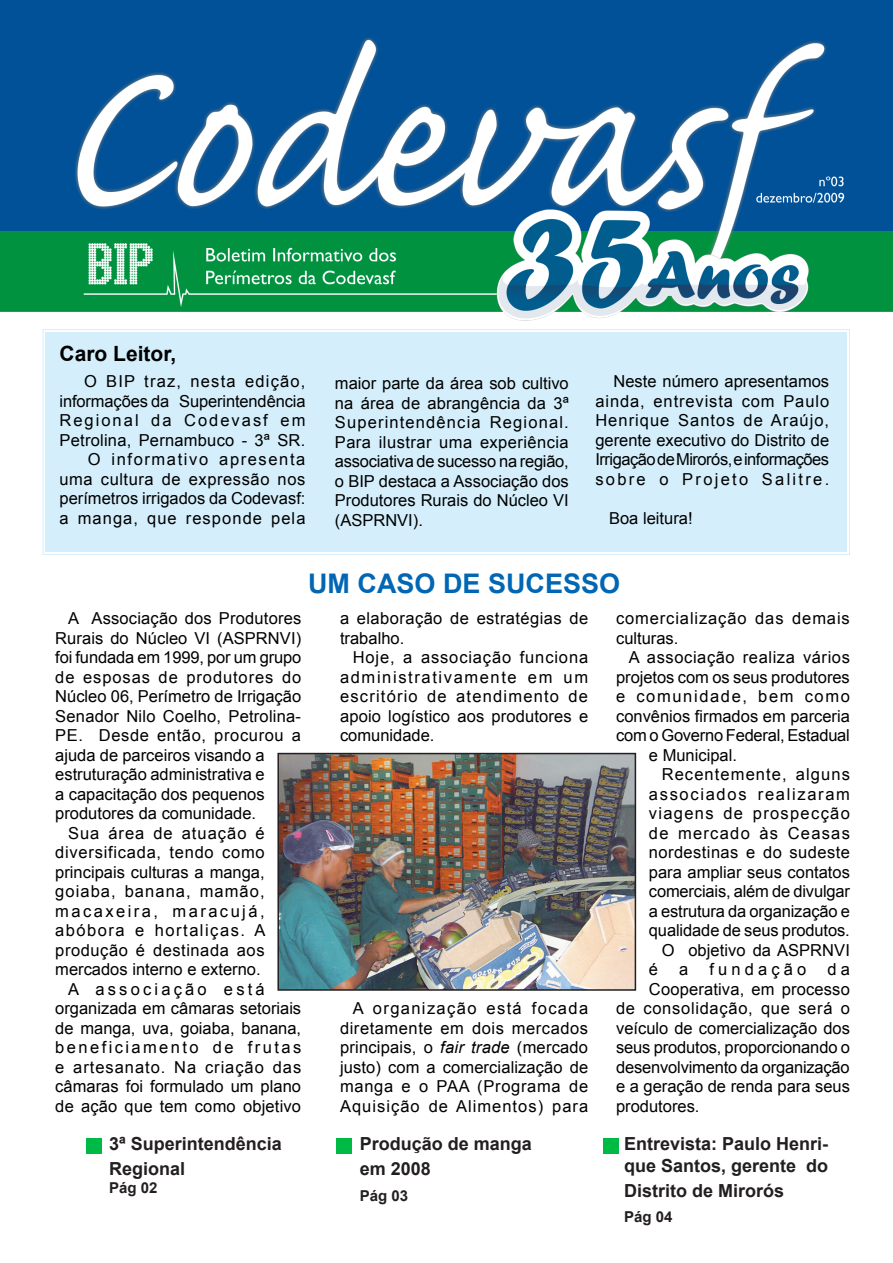
<style>
.page{position:relative;width:893px;height:1263px;background:#fff}
.page>*{position:absolute;margin:0;border:0;box-sizing:border-box;transform-origin:0 0}
.t1{font:700 27px "Arial";color:#0166b3}
.t2{font:700 21px "Arial";color:#000}
.t3{font:700 18px/25.2px "Arial";color:#231f20}
.Parágrafo_da_Lista{font:16.5px/19.5px "Arial";color:#000;text-align:justify}
.Parágrafo_da_Lista-2{font:16.5px/19.5px "Arial";letter-spacing:.035em;color:#000;text-align:right}
.Parágrafo_da_Lista-3{font:16.5px/19.5px "Arial";letter-spacing:.025em;color:#000}
.Parágrafo_da_Lista-4{font:16.5px/19.5px "Arial";letter-spacing:.055em;color:#000}
.Parágrafo_da_Lista-5{font:16.5px "Arial";letter-spacing:.045em;color:#000}
.Parágrafo_da_Lista-6{font:16.5px "Arial";letter-spacing:.1em;color:#000}
.Parágrafo_da_Lista-7{font:16.5px "Arial";letter-spacing:.25em;color:#000}
.t4{font:700 15px "Arial";color:#231f20}
.s1{font-style:italic}
</style>
<div class="page">
<div style="left:42px;top:329px;width:808px;height:226px;background:#d4effb"></div>
<div style="left:48px;top:334px;width:797px;height:216px;border:1px solid #d4effb"></div>
<img style="left:0;top:0;width:893px;height:320px">
<div style="left:86px;top:1138px;width:15px;height:15px;background:#00ba46"></div>
<div style="left:336px;top:1138px;width:16px;height:15px;background:#00ba46"></div>
<div style="left:603px;top:1138px;width:15px;height:15px;background:#00ba46"></div>
<img style="left:280px;top:756px;width:353px;height:232px">
<div style="left:277px;top:753px;width:359px;height:238px;border:2px solid #231f20"></div>
<p class="t2" style="left:60px;top:340px;width:118px">Caro Leitor,</p>
<p class="Parágrafo_da_Lista-2" style="left:60px;top:372px;width:247px">O BIP traz, nesta edição, informações da Superintendência<br>Regional da Codevasf em<br>Petrolina, Pernambuco - 3ª SR.<br>O informativo apresenta uma cultura de expressão nos perímetros irrigados da Codevasf: a manga, que responde pela</p>
<p class="Parágrafo_da_Lista" style="left:335px;top:374px;width:235px">maior parte da área sob cultivo na área de abrangência da 3ª Superintendência Regional.<br>Para ilustrar uma experiência associativa de sucesso na região, o BIP destaca a Associação dos Produtores Rurais do Núcleo VI (ASPRNVI).</p>
<p class="Parágrafo_da_Lista" style="left:595px;top:372px;width:235px;text-indent:18px">Neste número apresentamos ainda, entrevista com Paulo Henrique Santos de Araújo, gerente executivo do Distrito de Irrigação de Mirorós, e informações sobre o Projeto Salitre.</p>
<p class="Parágrafo_da_Lista" style="left:609px;top:508px;width:85px">Boa leitura!</p>
<p class="Parágrafo_da_Lista" style="left:55px;top:609px;width:247px;text-align:left;text-indent:13px">A Associação dos Produtores<br>Rurais do Núcleo VI (ASPRNVI) foi fundada em 1999, por um grupo de esposas de produtores do<br>Núcleo 06, Perímetro de Irrigação<br>Senador Nilo Coelho, Petrolina-<br>PE. Desde então, procurou a ajuda de parceiros visando a estruturação administrativa e<br>a capacitação dos pequenos produtores da comunidade.</p>
<p class="Parágrafo_da_Lista" style="left:55px;top:823px;width:212px;text-indent:13px">Sua área de atuação é diversificada, tendo como principais culturas a manga, goiaba, banana, mamão, macaxeira, maracujá, abóbora e hortaliças. A produção é destinada aos mercados interno e externo.</p>
<p class="Parágrafo_da_Lista" style="left:55px;top:979px;width:247px;text-align:left;text-indent:13px">A associação está organizada em câmaras setoriais de manga, uva, goiaba, banana, beneficiamento de frutas e artesanato. Na criação das câmaras foi formulado um plano de ação que tem como objetivo</p>
<p class="t3" style="left:109px;top:1132px;width:174px">3ª Superintendência<br>Regional</p>
<p class="t4" style="left:109px;top:1178px;width:50px">Pág 02</p>
<p class="t1" style="left:308px;top:566px;width:314px">UM CASO DE SUCESSO</p>
<p class="Parágrafo_da_Lista-3" style="left:340px;top:609px;width:250px">a elaboração de estratégias de trabalho.</p>
<p class="Parágrafo_da_Lista" style="left:340px;top:648px;width:250px;text-indent:13px">Hoje, a associação funciona administrativamente em um escritório de atendimento de apoio logístico aos produtores e comunidade.</p>
<p class="Parágrafo_da_Lista" style="left:340px;top:999px;width:250px;text-indent:13px">A organização está focada diretamente em dois mercados principais, o <span class="s1">fair trade</span> (mercado justo) com a comercialização de manga e o PAA (Programa de Aquisição de Alimentos) para</p>
<p class="t3" style="left:360px;top:1132px;width:174px">Produção de manga</p>
<p class="t3" style="left:360px;top:1157px;width:73px">em 2008</p>
<p class="t4" style="left:360px;top:1185px;width:50px">Pág 03</p>
<p class="Parágrafo_da_Lista-4" style="left:616px;top:609px;width:235px">comercialização das demais culturas.</p>
<p class="Parágrafo_da_Lista-2" style="left:629px;top:648px;width:223px">A associação realiza vários</p>
<p class="Parágrafo_da_Lista" style="left:616px;top:667px;width:235px">projetos com os seus produtores</p>
<p class="Parágrafo_da_Lista-6" style="left:616px;top:686px;width:235px">e comunidade, bem como</p>
<p class="Parágrafo_da_Lista" style="left:616px;top:706px;width:235px">convênios firmados em parceria</p>
<p class="Parágrafo_da_Lista" style="left:616px;top:726px;width:235px">com o Governo Federal, Estadual</p>
<p class="Parágrafo_da_Lista" style="left:649px;top:745px;width:90px">e Municipal.</p>
<p class="Parágrafo_da_Lista" style="left:649px;top:765px;width:203px;text-indent:13px">Recentemente, alguns associados realizaram viagens de prospecção de mercado às Ceasas nordestinas e do sudeste para ampliar seus contatos comerciais, além de divulgar a estrutura da organização e qualidade de seus produtos.</p>
<p class="Parágrafo_da_Lista" style="left:662px;top:940px;width:190px">O objetivo da ASPRNVI</p>
<p class="Parágrafo_da_Lista" style="left:649px;top:960px;width:11px">é</p>
<p class="Parágrafo_da_Lista" style="left:679px;top:960px;width:11px">a</p>
<p class="Parágrafo_da_Lista-7" style="left:709px;top:959px;width:98px">fundação</p>
<p class="Parágrafo_da_Lista" style="left:827px;top:960px;width:24px">d a</p>
<p class="Parágrafo_da_Lista" style="left:649px;top:979px;width:202px">Cooperativa, em processo</p>
<p class="Parágrafo_da_Lista-5" style="left:616px;top:998px;width:235px">de consolidação, que será o</p>
<p class="Parágrafo_da_Lista" style="left:616px;top:1018px;width:235px">veículo de comercialização dos</p>
<p class="Parágrafo_da_Lista" style="left:616px;top:1038px;width:235px">seus produtos, proporcionando o</p>
<p class="Parágrafo_da_Lista" style="left:616px;top:1057px;width:235px">desenvolvimento da organização</p>
<p class="Parágrafo_da_Lista" style="left:616px;top:1077px;width:235px">e a geração de renda para seus</p>
<p class="Parágrafo_da_Lista" style="left:616px;top:1096px;width:85px">produtores.</p>
<p class="t3" style="left:624px;top:1133px;width:206px;line-height:21.6px">Entrevista: Paulo Henri&shy;que Santos, gerente do</p>
<p class="t3" style="left:624px;top:1178px;width:162px">Distrito de Mirorós</p>
<p class="t4" style="left:624px;top:1207px;width:50px">Pág 04</p>
</div>
